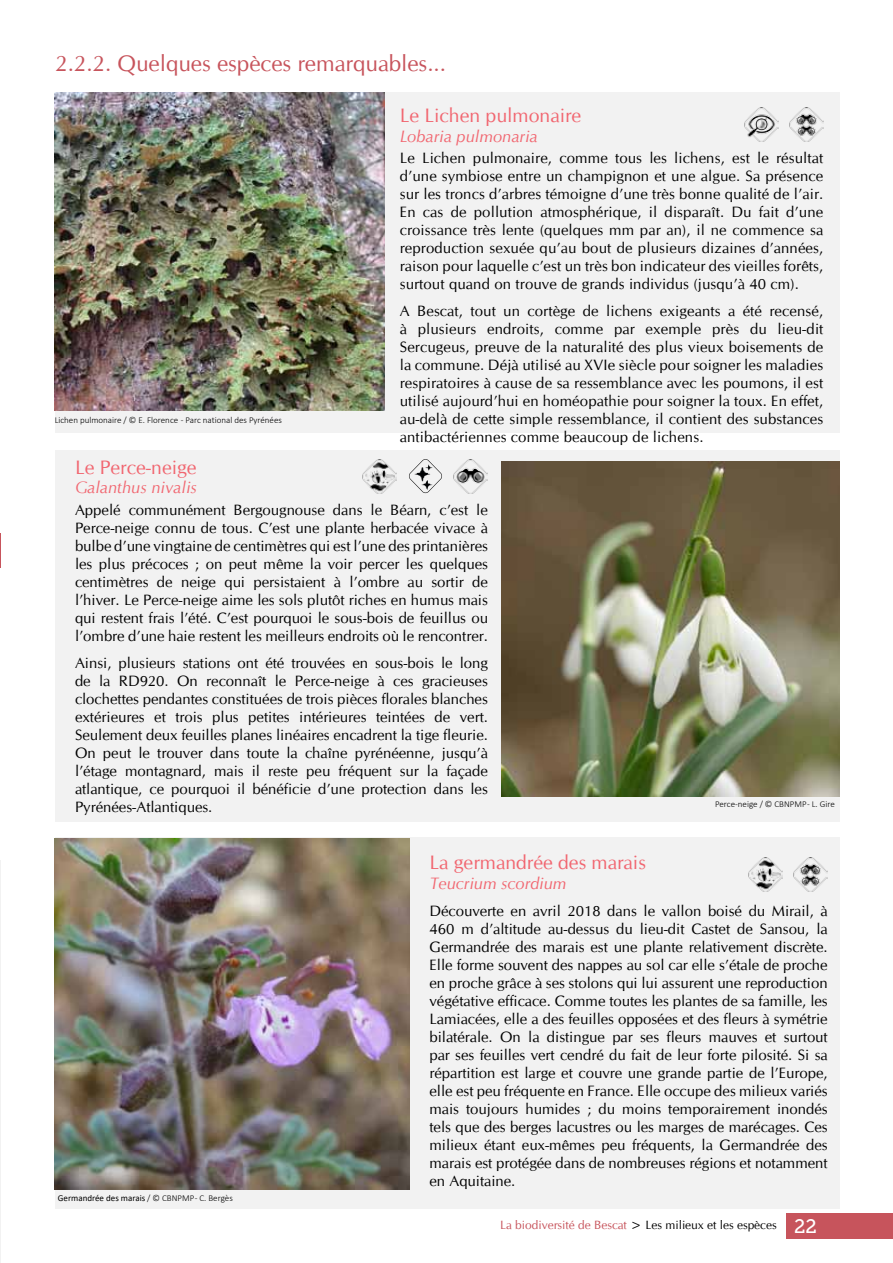
<style>
.page{position:relative;width:893px;height:1263px;background:#fff}
.page>*{position:absolute;margin:0;border:0;box-sizing:border-box;transform-origin:0 0}
.t1{font:22.5px "CG Omega";color:#c7545c}
.t2{font:19.5px "CG Omega";color:#f16670}
.t3{font:italic 16.5px "CG Omega";color:#f16670}
.t4{font:15px/18px "CG Omega";color:#000;text-align:justify}
.t5{font:12px "CG Omega";color:#000}
.t6{font:300 9px "Calibri";color:#000}
.t7{font:9px "Calibri";color:#000}
.s1{font-weight:300}
.s2{color:#c7545c}
.s3{font-family:"Museo Slab 500";font-size:19.5px;color:#fff}
</style>
<div class="page">
<hr style="left:0;top:534px;width:1px;height:34px;background:#c7545c">
<hr style="left:0;top:861px;width:1px;height:402px;background:#f2f2f2">
<div style="left:786px;top:1213px;width:107px;height:26px;background:#c7545c"></div>
<div style="left:55px;top:92px;width:785px;height:341px;background:#f2f2f2"></div>
<img style="left:55px;top:92px;width:329px;height:319px">
<img style="left:789px;top:108px;width:34px;height:34px">
<img style="left:745px;top:108px;width:34px;height:34px">
<div style="left:55px;top:838px;width:785px;height:371px;background:#f2f2f2"></div>
<img style="left:55px;top:839px;width:354px;height:351px">
<img style="left:794px;top:858px;width:34px;height:34px">
<img style="left:749px;top:858px;width:34px;height:34px">
<div style="left:55px;top:451px;width:785px;height:371px;background:#f2f2f2"></div>
<img style="left:502px;top:462px;width:338px;height:334px">
<img style="left:453px;top:459px;width:34px;height:34px">
<svg style="left:409px;top:459px;width:33px;height:34px"></svg>
<img style="left:411px;top:463px;width:25px;height:28px">
<img style="left:362px;top:459px;width:34px;height:34px">
<h1 class="t1" style="left:55px;top:50px;width:392px">2.2.2. Quelques espèces remarquables...</h1>
<p class="t6" style="left:55px;top:415px;width:229px">Lichen pulmonaire / © E. Florence - Parc national des Pyrénées</p>
<h2 class="t2" style="left:75px;top:456px;width:123px">Le Perce-neige</h2>
<p class="t3" style="left:75px;top:478px;width:123px">Galanthus nivalis</p>
<h2 class="t2" style="left:400px;top:104px;width:183px">Le Lichen pulmonaire</h2>
<p class="t3" style="left:400px;top:126px;width:140px">Lobaria pulmonaria</p>
<p class="t4" style="left:400px;top:149px;width:425px">Le Lichen pulmonaire, comme tous les lichens, est le résultat d’une symbiose entre un champignon et une algue. Sa présence sur les troncs d’arbres témoigne d’une très bonne qualité de l’air.<br>En cas de pollution atmosphérique, il disparaît. Du fait d’une croissance très lente (quelques mm par an), il ne commence sa reproduction sexuée qu’au bout de plusieurs dizaines d’années, raison pour laquelle c’est un très bon indicateur des vieilles forêts, surtout quand on trouve de grands individus (jusqu’à 40 cm).</p>
<p class="t4" style="left:400px;top:302px;width:425px">A Bescat, tout un cortège de lichens exigeants a été recensé, à plusieurs endroits, comme par exemple près du lieu-dit Sercugeus, preuve de la naturalité des plus vieux boisements de la commune. Déjà utilisé au XVIe siècle pour soigner les maladies respiratoires à cause de sa ressemblance avec les poumons, il est utilisé aujourd’hui en homéopathie pour soigner la toux. En effet, au-delà de cette simple ressemblance, il contient des substances antibactériennes comme beaucoup de lichens.</p>
<p class="t4" style="left:75px;top:501px;width:414px">Appelé communément Bergougnouse dans le Béarn, c’est le Perce-neige connu de tous. C’est une plante herbacée vivace à bulbe d’une vingtaine de centimètres qui est l’une des printanières les plus précoces ; on peut même la voir percer les quelques centimètres de neige qui persistaient à l’ombre au sortir de l’hiver. Le Perce-neige aime les sols plutôt riches en humus mais qui restent frais l’été. C’est pourquoi le sous-bois de feuillus ou l’ombre d’une haie restent les meilleurs endroits où le rencontrer.</p>
<p class="t4" style="left:75px;top:654px;width:414px">Ainsi, plusieurs stations ont été trouvées en sous-bois le long de la RD920. On reconnaît le Perce-neige à ces gracieuses clochettes pendantes constituées de trois pièces florales blanches extérieures et trois plus petites intérieures teintées de vert.<br>Seulement deux feuilles planes linéaires encadrent la tige fleurie.<br>On peut le trouver dans toute la chaîne pyrénéenne, jusqu’à l’étage montagnard, mais il reste peu fréquent sur la façade atlantique, ce pourquoi il bénéficie d’une protection dans les Pyrénées-Atlantiques.</p>
<h2 class="t2" style="left:429px;top:852px;width:218px">La germandrée des marais</h2>
<p class="t3" style="left:429px;top:873px;width:139px">Teucrium scordium</p>
<p class="t6" style="left:715px;top:798px;width:121px">Perce-neige / © CBNPMP - L. Gire</p>
<p class="t7" style="left:58px;top:1191px;width:176px">Germandrée des marais <span class="s1">/ © CBNPMP - C. Bergès</span></p>
<p class="t4" style="left:429px;top:902px;width:400px">Découverte en avril 2018 dans le vallon boisé du Mirail, à 460 m d’altitude au-dessus du lieu-dit Castet de Sansou, la Germandrée des marais est une plante relativement discrète.<br>Elle forme souvent des nappes au sol car elle s’étale de proche en proche grâce à ses stolons qui lui assurent une reproduction végétative efficace. Comme toutes les plantes de sa famille, les Lamiacées, elle a des feuilles opposées et des fleurs à symétrie bilatérale. On la distingue par ses fleurs mauves et surtout par ses feuilles vert cendré du fait de leur forte pilosité. Si sa répartition est large et couvre une grande partie de l’Europe, elle est peu fréquente en France. Elle occupe des milieux variés mais toujours humides ; du moins temporairement inondés tels que des berges lacustres ou les marges de marécages. Ces milieux étant eux-mêmes peu fréquents, la Germandrée des marais est protégée dans de nombreuses régions et notamment en Aquitaine.</p>
<p class="t5" style="left:500px;top:1218px;width:318px"><span class="s2">La biodiversité de Bescat</span> &gt; Les milieux et les espèces <span class="s3">22</span></p>
</div>
